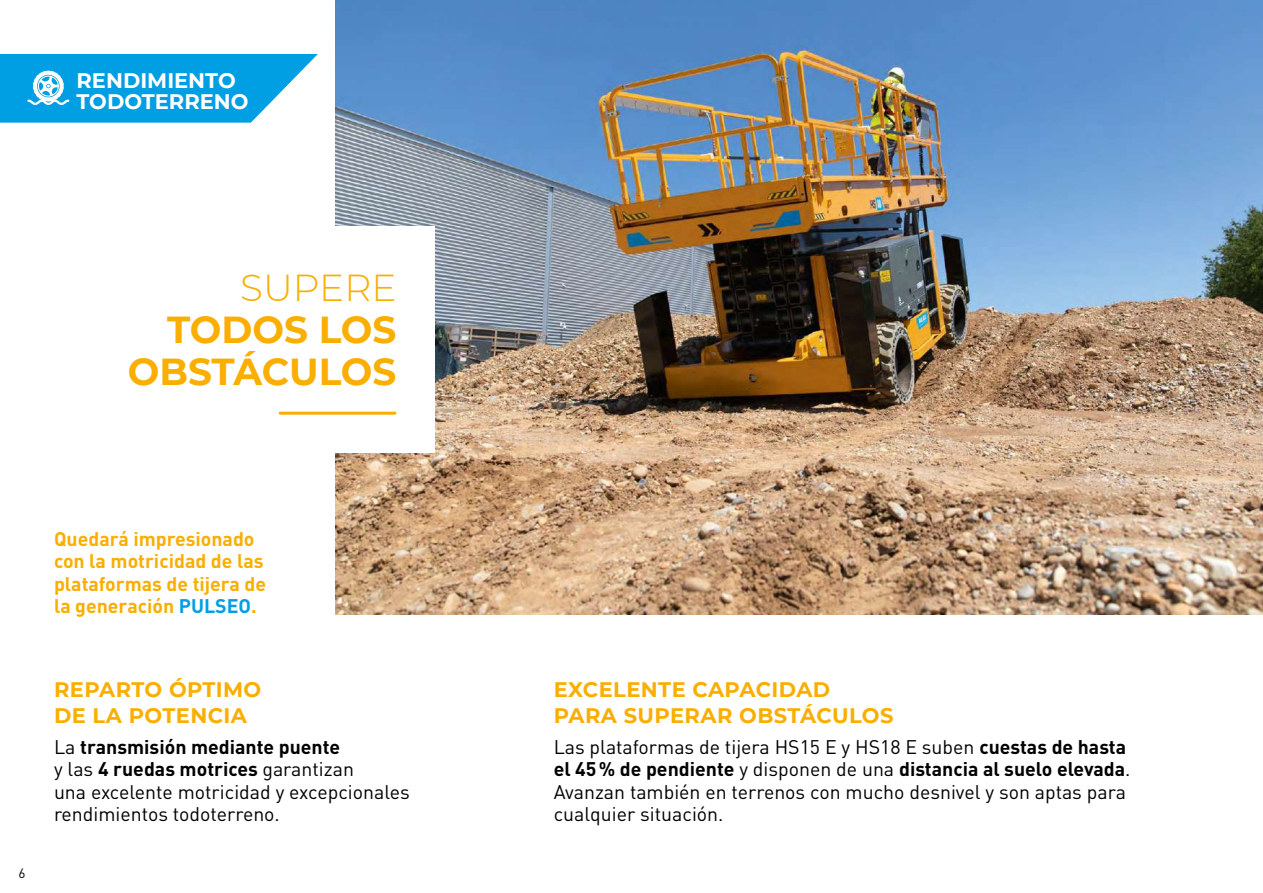
<style>
.page{position:relative;width:1263px;height:893px;background:#fff}
.page>*{position:absolute;margin:0;border:0;box-sizing:border-box;transform-origin:0 0}
.t1{font:700 37.5px/42px "Montserrat";color:#f9ae00;text-align:right}
.t2{font:300 37.5px "Montserrat";color:#f9ae00}
.t3{font:700 21px/25.2px "Montserrat";letter-spacing:.02em;color:#f9ae00}
.t4{font:700 21px/21px "Montserrat";color:#fff}
.t5{font:19.5px/22.5px "DIN Pro";color:#000}
.t6{font:700 19.5px/22.5px "DIN Pro";color:#f9ae00}
.t7{font:13.5px "DIN Pro";color:#000}
.s1{color:#009fe3}
.s2{font-weight:700}
</style>
<div class="page">
<img style="left:336px;top:0;width:927px;height:614px">
<div style="left:47px;top:226px;width:388px;height:227px;background:#fff"></div>
<hr style="left:280px;top:412px;width:115px;height:3px;background:#f9ae00">
<svg style="left:0;top:54px;width:318px;height:69px;background:#23ace6"></svg>
<p class="t4" style="left:77px;top:69px;width:174px">RENDIMIENTO<br>TODOTERRENO</p>
<h1 class="t2" style="left:240px;top:262px;width:158px">SUPERE</h1>
<h1 class="t1" style="left:128px;top:306px;width:270px">TODOS LOS<br>OBSTÁCULOS</h1>
<p class="t7" style="left:18px;top:864px;width:9px">6</p>
<p class="t6" style="left:54px;top:527px;width:214px">Quedará impresionado con la motricidad de las plataformas de tijera de la generación <span class="s1">PULSEO</span>.</p>
<p class="t3" style="left:54px;top:676px;width:209px">REPARTO ÓPTIMO<br>DE LA POTENCIA</p>
<p class="t5" style="left:54px;top:734px;width:357px">La <span class="s2">transmisión mediante puente<br></span>y las <span class="s2">4 ruedas motrices</span> garantizan<br>una excelente motricidad y excepcionales rendimientos todoterreno.</p>
<p class="t3" style="left:554px;top:676px;width:341px">EXCELENTE CAPACIDAD<br>PARA SUPERAR OBSTÁCULOS</p>
<p class="t5" style="left:554px;top:734px;width:578px">Las plataformas de tijera HS15 E y HS18 E suben <span class="s2">cuestas de hasta el 45% de pendiente</span> y disponen de una <span class="s2">distancia al suelo elevada</span>.<br>Avanzan también en terrenos con mucho desnivel y son aptas para cualquier situación.</p>
</div>
